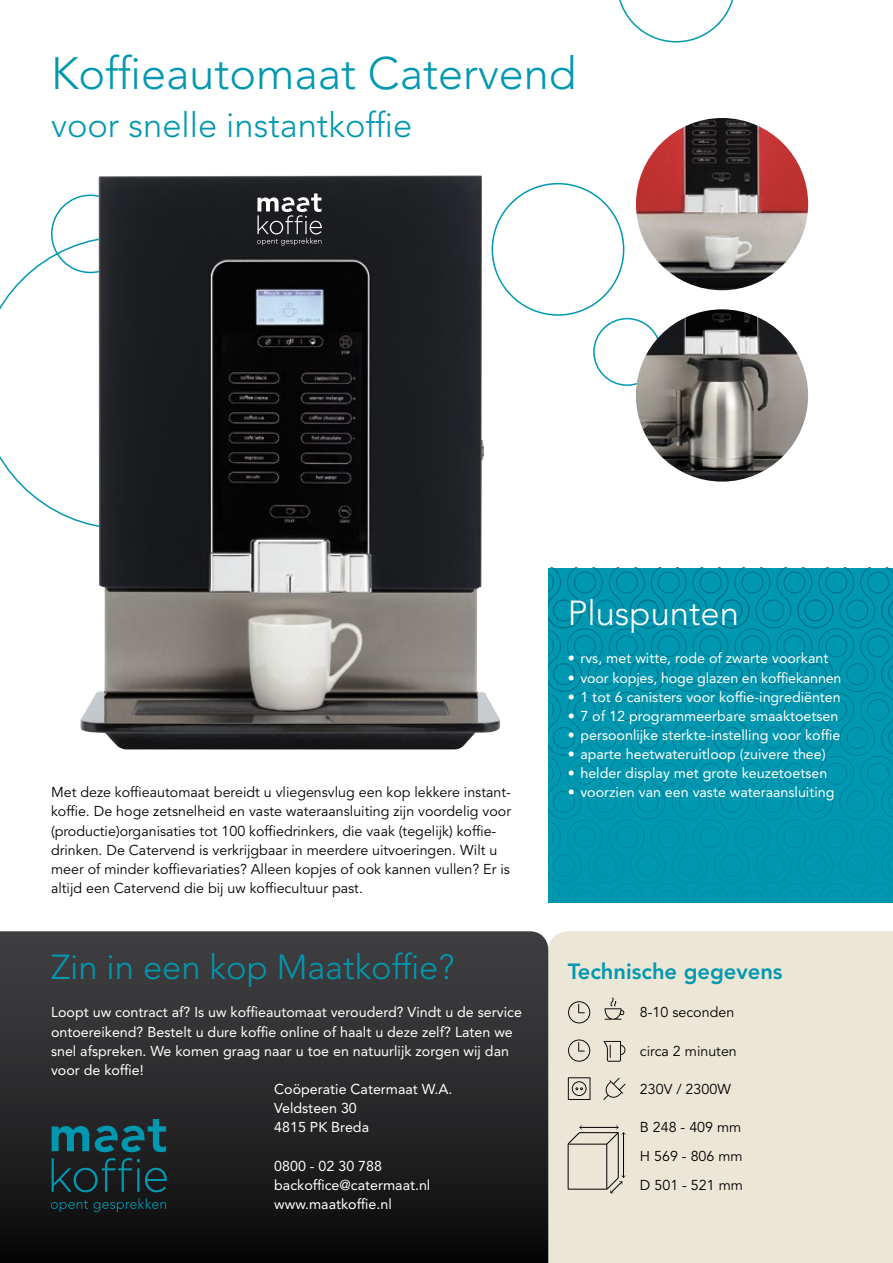
<style>
.page{position:relative;width:893px;height:1263px;background:#fff}
.page>*{position:absolute;margin:0;border:0;box-sizing:border-box;transform-origin:0 0}
.t1{font:300 45px "Avenir LT Std";color:#0098b0}
.t2{font:300 34.5px "Avenir LT Std";color:#0098b0}
.t3{font:300 34.5px "Avenir LT Std";color:#fff}
.t4{font:800 21.9px "Avenir LT Std";color:#0098b0}
.t5{font:14.25px/19.2px "Avenir LT Std";color:#fff}
.t6{font:14.25px/19.2px "Avenir LT Std";color:#000}
</style>
<div class="page">
<svg style="left:0;top:931px;width:549px;height:332px;background:#272729"></svg>
<div style="left:439px;top:768px;width:43px;height:31px;border:2px solid #fff;border-radius:50%"></div>
<svg style="left:52px;top:1119px;width:115px;height:73px;background:#163f47"></svg>
<svg style="left:51px;top:1198px;width:115px;height:14px;background:#11292e"></svg>
<svg style="left:0;top:240px;width:80px;height:282px"></svg>
<svg style="left:619px;top:0;width:114px;height:43px"></svg>
<div style="left:593px;top:318px;width:68px;height:68px;border:2px solid #0098b0;border-radius:50%"></div>
<img style="left:80px;top:175px;width:421px;height:574px">
<svg style="left:549px;top:568px;width:344px;height:334px;background:#0094ac"></svg>
<img style="left:636px;top:118px;width:172px;height:172px;border-radius:86px">
<img style="left:636px;top:309px;width:172px;height:173px;border-radius:86px">
<div style="left:549px;top:931px;width:344px;height:332px;background:#ebe6d6"></div>
<svg style="left:568px;top:1001px;width:22px;height:22px"></svg>
<svg style="left:605px;top:997px;width:20px;height:23px"></svg>
<svg style="left:568px;top:1039px;width:22px;height:23px"></svg>
<svg style="left:603px;top:1041px;width:22px;height:21px"></svg>
<svg style="left:568px;top:1077px;width:22px;height:23px"></svg>
<svg style="left:603px;top:1078px;width:23px;height:22px"></svg>
<svg style="left:568px;top:1125px;width:58px;height:68px;background:#d3cec0"></svg>
<svg style="left:257px;top:193px;width:65px;height:52px;background:#515255"></svg>
<h1 class="t1" style="left:51px;top:47px;width:527px">Koffieautomaat Catervend</h1>
<h2 class="t2" style="left:51px;top:105px;width:363px">voor snelle instantkoffie</h2>
<p class="t6" style="left:51px;top:783px;width:461px">Met deze koffieautomaat bereidt u vliegensvlug een kop lekkere instant&shy;koffie. De hoge zetsnelheid en vaste wateraansluiting zijn voordelig voor (productie)organisaties tot 100 koffiedrinkers, die vaak (tegelijk) koffie&shy;drinken. De Catervend is verkrijgbaar in meerdere uitvoeringen. Wilt u meer of minder koffievariaties? Alleen kopjes of ook kannen vullen? Er is altijd een Catervend die bij uw koffiecultuur past.</p>
<h2 class="t2" style="left:51px;top:947px;width:405px">Zin in een kop Maatkoffie?</h2>
<p class="t5" style="left:51px;top:1003px;width:472px">Loopt uw contract af? Is uw koffieautomaat verouderd? Vindt u de service ontoereikend? Bestelt u dure koffie online of haalt u deze zelf? Laten we snel afspreken. We komen graag naar u toe en natuurlijk zorgen wij dan voor de koffie!</p>
<p class="t5" style="left:274px;top:1079px;width:180px">Coöperatie Catermaat W.A.<br>Veldsteen 30<br>4815 PK Breda</p>
<p class="t5" style="left:274px;top:1156px;width:158px">0800 - 02 30 788 backoffice@catermaat.nl www.maatkoffie.nl</p>
<h2 class="t3" style="left:568px;top:593px;width:173px">Pluspunten</h2>
<p class="t5" style="left:568px;top:649px;width:262px">• rvs, met witte, rode of zwarte voorkant</p>
<p class="t5" style="left:568px;top:668px;width:275px">• voor kopjes, hoge glazen en koffiekannen</p>
<p class="t5" style="left:568px;top:687px;width:275px">• 1 tot 6 canisters voor koffie-ingrediënten</p>
<p class="t5" style="left:568px;top:706px;width:272px">• 7 of 12 programmeerbare smaaktoetsen</p>
<p class="t5" style="left:568px;top:725px;width:274px">• persoonlijke sterkte-instelling voor koffie</p>
<p class="t5" style="left:568px;top:745px;width:260px">• aparte heetwateruitloop (zuivere thee)</p>
<p class="t5" style="left:568px;top:764px;width:261px">• helder display met grote keuzetoetsen</p>
<p class="t5" style="left:568px;top:783px;width:268px">• voorzien van een vaste wateraansluiting</p>
<h3 class="t4" style="left:568px;top:958px;width:216px">Technische gegevens</h3>
<p class="t6" style="left:640px;top:1003px;width:96px">8-10 seconden</p>
<p class="t6" style="left:640px;top:1041px;width:98px">circa 2 minuten</p>
<p class="t6" style="left:640px;top:1080px;width:92px">230V / 2300W</p>
<p class="t6" style="left:640px;top:1118px;width:103px">B 248 - 409 mm</p>
<p class="t6" style="left:640px;top:1147px;width:104px">H 569 - 806 mm</p>
<p class="t6" style="left:640px;top:1175px;width:104px">D 501 - 521 mm</p>
</div>
